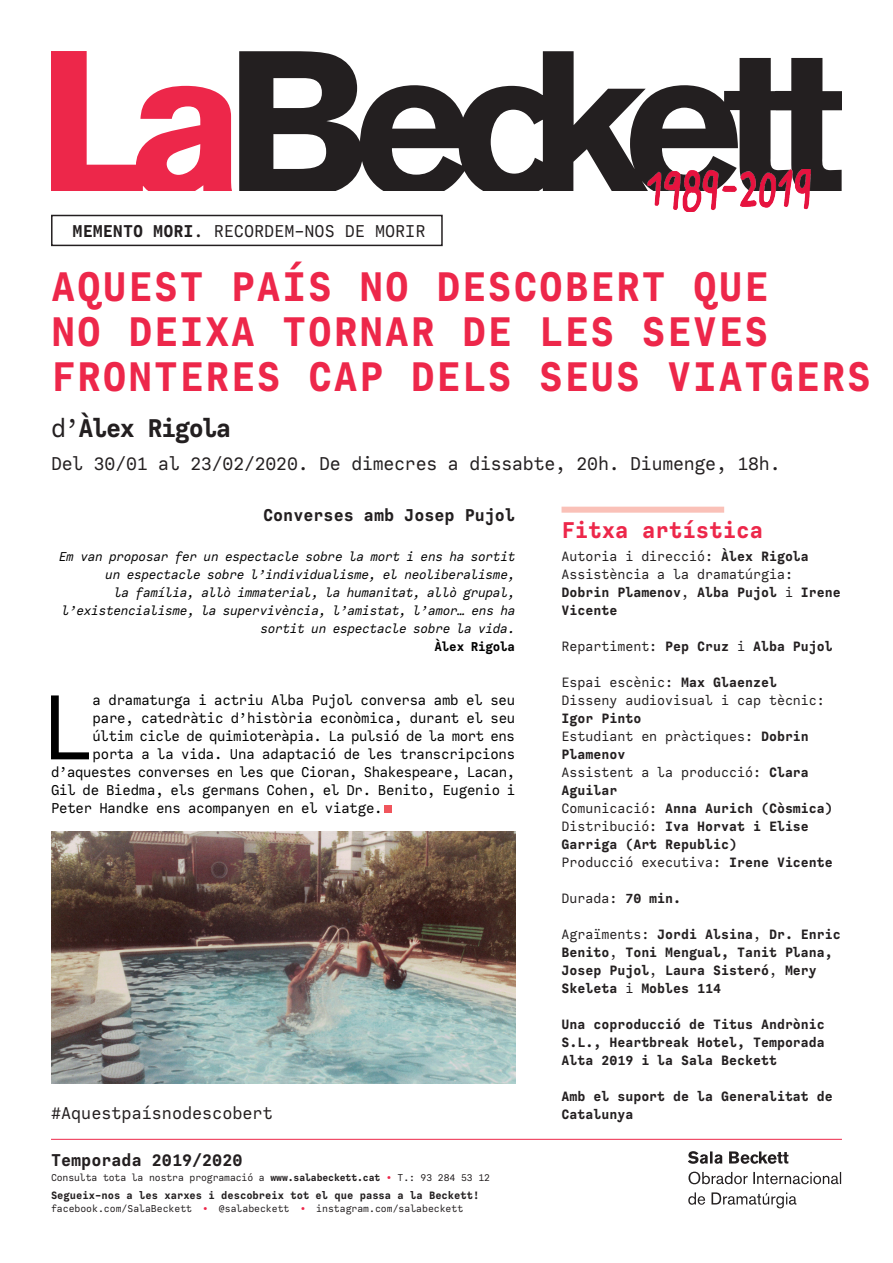
<style>
.page{position:relative;width:893px;height:1263px;background:#fff}
.page>*{position:absolute;margin:0;border:0;box-sizing:border-box;transform-origin:0 0}
.t1{font:96.75px "Calling Code";color:#000}
.t2{font:700 43.5px/45px "Calling Code";letter-spacing:.03em;color:#ed274a}
.t3{font:700 27px "Calling Code";letter-spacing:-.05em;color:#231f20}
.t4{font:700 24px "Calling Code";color:#ed274a}
.t5{font:19.5px "Calling Code";letter-spacing:-.01em;color:#231f20}
.t6{font:18px "Calling Code";color:#231f20}
.t7{font:700 18px "Calling Code";color:#231f20}
.t8{font:15px "Calling Code";letter-spacing:-.015em;color:#000}
.t9{font:14.25px/18px "Calling Code";color:#231f20}
.t10{font:700 14.25px/18px "Calling Code";color:#231f20}
.t11{font:italic 13.5px/18px "Calling Code";letter-spacing:-.015em;color:#000;text-align:right}
.t12{font:700 13.5px "Calling Code";letter-spacing:-.015em;color:#000}
.t13{font:700 11.25px "Calling Code";color:#231f20}
.t14{font:10.5px "Calling Code";color:#231f20}
.s1{font-weight:700}
.s2{font-weight:400}
.s3{color:#ed274a}
</style>
<div class="page">
<div style="left:561px;top:507px;width:163px;height:6px;background:#fac1b8"></div>
<hr style="left:51px;top:1139px;width:791px;height:1px;background:#ed274a">
<svg style="left:239px;top:51px;width:603px;height:140px;fill:#231f20"></svg>
<svg style="left:51px;top:51px;width:181px;height:140px"></svg>
<svg style="left:688px;top:1192px;width:108px;height:16px"></svg>
<svg style="left:688px;top:1171px;width:153px;height:13px"></svg>
<svg style="left:688px;top:1151px;width:100px;height:13px"></svg>
<img style="left:648px;top:170px;width:162px;height:41px">
<div style="left:51px;top:215px;width:392px;height:31px;border:2px solid #231f20"></div>
<div style="left:384px;top:805px;width:7px;height:8px;background:#f0555c"></div>
<img style="left:51px;top:831px;width:464px;height:252px">
<p class="t6" style="left:73px;top:219px;width:354px"><span class="s1">MEMENTO MORI</span>. RECORDEM-NOS DE MORIR</p>
<p class="t2" style="left:51px;top:264px;width:821px">AQUEST PAÍS NO DESCOBERT QUE<br>NO DEIXA TORNAR DE LES SEVES<br>FRONTERES CAP DELS SEUS VIATGERS</p>
<p class="t3" style="left:51px;top:412px;width:182px"><span class="s2">d’</span>Àlex Rigola</p>
<p class="t5" style="left:51px;top:452px;width:731px">Del 30/01 al 23/02/2020. De dimecres a dissabte, 20h. Diumenge, 18h.</p>
<p class="t7" style="left:263px;top:504px;width:254px">Converses amb Josep Pujol</p>
<p class="t11" style="left:59px;top:548px;width:458px">Em van proposar fer un espectacle sobre la mort i ens ha sortit un espectacle sobre l’individualisme, el neoliberalisme,<br>la família, allò immaterial, la humanitat, allò grupal, l’existencialisme, la supervivència, l’amistat, l’amor… ens ha sortit un espectacle sobre la vida.</p>
<p class="t12" style="left:434px;top:638px;width:82px">Àlex Rigola</p>
<p class="t1" style="left:40px;top:667px;width:56px">L</p>
<p class="t8" style="left:93px;top:691px;width:424px">a dramaturga i actriu Alba Pujol conversa amb el seu</p>
<p class="t8" style="left:93px;top:709px;width:424px">pare, catedràtic d’història econòmica, durant el seu</p>
<p class="t8" style="left:93px;top:727px;width:424px">últim cicle de quimioteràpia. La pulsió de la mort ens</p>
<p class="t8" style="left:93px;top:745px;width:424px">porta a la vida. Una adaptació de les transcripcions</p>
<p class="t8" style="left:51px;top:763px;width:466px">d’aquestes converses en les que Cioran, Shakespeare, Lacan,</p>
<p class="t8" style="left:51px;top:781px;width:466px">Gil de Biedma, els germans Cohen, el Dr. Benito, Eugenio i</p>
<p class="t8" style="left:51px;top:799px;width:333px">Peter Handke ens acompanyen en el viatge.</p>
<p class="t6" style="left:51px;top:1102px;width:223px">#Aquestpaísnodescobert</p>
<p class="t7" style="left:51px;top:1148px;width:193px">Temporada 2019/2020</p>
<p class="t14" style="left:51px;top:1171px;width:441px">Consulta tota la nostra programació a <span class="s1">www.salabeckett.cat</span> <span class="s3">•</span> T.: 93 284 53 12</p>
<p class="t13" style="left:51px;top:1188px;width:430px">Segueix-nos a les xarxes i descobreix tot el que passa a la Beckett!</p>
<p class="t14" style="left:51px;top:1201px;width:414px">facebook.com/SalaBeckett <span class="s3">•</span> @salabeckett <span class="s3">•</span> instagram.com/salabeckett</p>
<p class="t4" style="left:561px;top:515px;width:203px">Fitxa artística</p>
<p class="t9" style="left:561px;top:548px;width:281px">Autoria i direcció: <span class="s1">Àlex Rigola<br></span>Assistència a la dramatúrgia:<br><span class="s1">Dobrin Plamenov</span>, <span class="s1">Alba Pujol</span> i <span class="s1">Irene<br>Vicente</span></p>
<p class="t10" style="left:561px;top:638px;width:273px"><span class="s2">Repartiment:</span> Pep Cruz <span class="s2">i</span> Alba Pujol</p>
<p class="t9" style="left:561px;top:674px;width:273px">Espai escènic: <span class="s1">Max Glaenzel<br></span>Disseny audiovisual i cap tècnic:<br><span class="s1">Igor Pinto<br></span>Estudiant en pràctiques: <span class="s1">Dobrin<br>Plamenov<br></span>Assistent a la producció: <span class="s1">Clara<br>Aguilar<br></span>Comunicació: <span class="s1">Anna Aurich (Còsmica)<br></span>Distribució: <span class="s1">Iva Horvat i Elise<br>Garriga (Art Republic)<br></span>Producció executiva: <span class="s1">Irene Vicente</span></p>
<p class="t9" style="left:561px;top:890px;width:121px">Durada: <span class="s1">70 min.</span></p>
<p class="t10" style="left:561px;top:926px;width:281px"><span class="s2">Agraïments:</span> Jordi Alsina<span class="s2">,</span> Dr. Enric<br>Benito<span class="s2">,</span> Toni Mengual, Tanit Plana,<br>Josep Pujol<span class="s2">,</span> Laura Sisteró<span class="s2">,</span> Mery<br>Skeleta <span class="s2">i</span> Mobles 114</p>
<p class="t10" style="left:561px;top:1016px;width:265px;text-align:justify">Una coproducció de Titus Andrònic S.L., Heartbreak Hotel, Temporada Alta 2019 i la Sala Beckett</p>
<p class="t10" style="left:561px;top:1088px;width:273px">Amb el suport de la Generalitat de<br>Catalunya</p>
</div>
